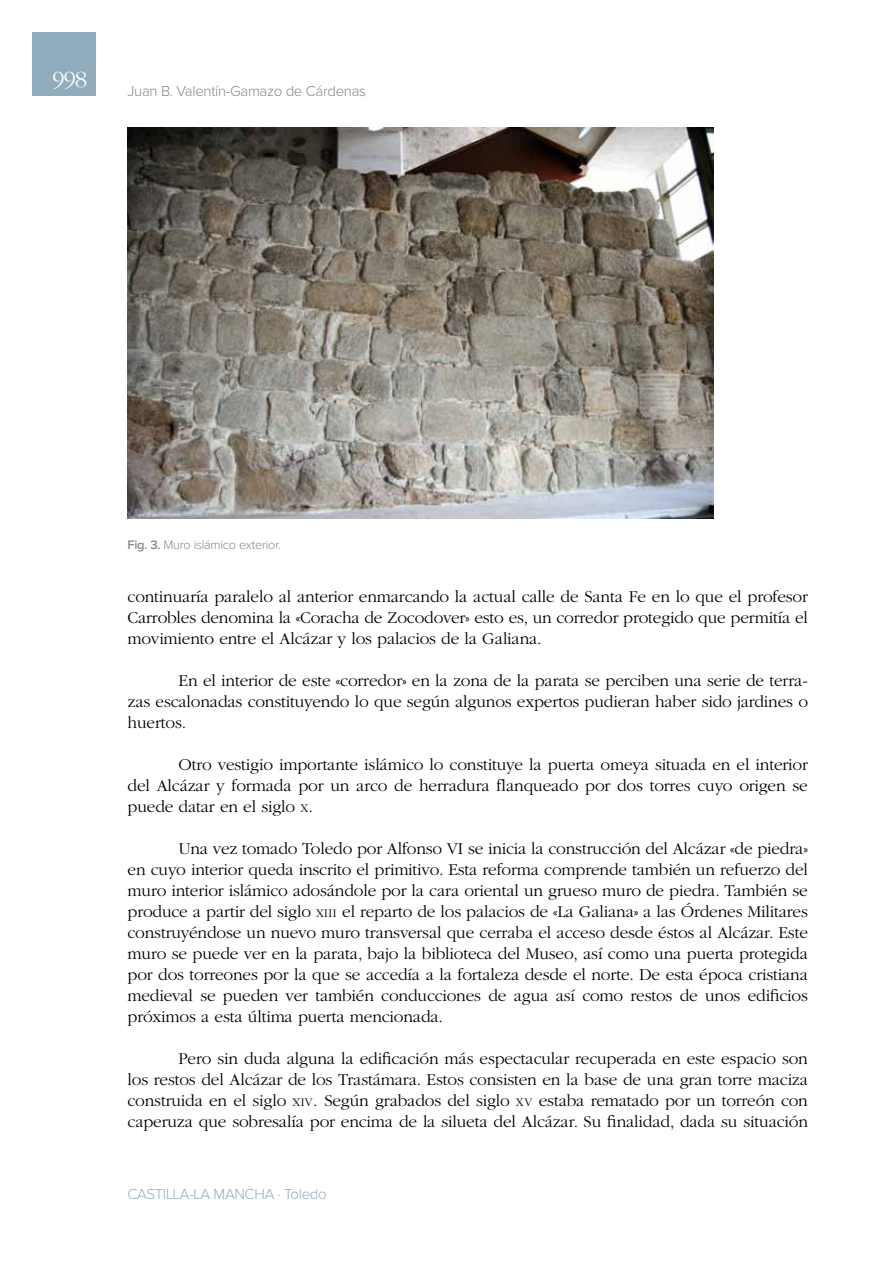
<style>
.page{position:relative;width:893px;height:1263px;background:#fff}
.page>*{position:absolute;margin:0;border:0;box-sizing:border-box;transform-origin:0 0}
.t1{font:300 24px "ITC Garamond Std";color:#fff}
.t2{font:300 17.25px/21px "ITC Garamond Std";letter-spacing:-.01em;color:#000;text-align:justify}
.t3{font:300 15px "Proxima Nova";letter-spacing:-.02em;color:#87888a}
.t4{font:300 15px "Proxima Nova";letter-spacing:-.02em;color:#91acbc}
.t5{font:300 12.75px "Proxima Nova";letter-spacing:-.02em;color:#87888a}
.s1{font-weight:600}
.s2{font-size:12.15px}
.s3{font-style:inherit}
</style>
<div class="page">
<div style="left:32px;top:32px;width:64px;height:64px;background:#91acbc"></div>
<img style="left:128px;top:128px;width:585px;height:390px">
<h1 class="t1" style="left:53px;top:67px;width:36px">998</h1>
<p class="t3" style="left:128px;top:84px;width:240px">Juan B. Valentín-Gamazo de Cárdenas</p>
<p class="t5" style="left:128px;top:539px;width:155px"><span class="s1">Fig. 3.</span> Muro islámico exterior.</p>
<p class="t2" style="left:128px;top:587px;width:682px">continuaría paralelo al anterior enmarcando la actual calle de Santa Fe en lo que el profesor Carrobles denomina la «Coracha de Zocodover» esto es, un corredor protegido que permitía el movimiento entre el Alcázar y los palacios de la Galiana.</p>
<p class="t2" style="left:128px;top:671px;width:682px;text-indent:51px">En el interior de este «corredor» en la zona de la parata se perciben una serie de terra&shy;zas escalonadas constituyendo lo que según algunos expertos pudieran haber sido jardines o huertos.</p>
<p class="t2" style="left:128px;top:755px;width:682px;text-indent:51px">Otro vestigio importante islámico lo constituye la puerta omeya situada en el interior del Alcázar y formada por un arco de herradura flanqueado por dos torres cuyo origen se puede datar en el siglo <span class="s2">x</span>.</p>
<p class="t2" style="left:128px;top:839px;width:682px;text-indent:51px">Una vez tomado Toledo por Alfonso VI se inicia la construcción del Alcázar «de piedra» en cuyo interior queda inscrito el primitivo. Esta reforma comprende también un refuerzo del muro interior islámico adosándole por la cara oriental un grueso muro de piedra. También se produce a partir del siglo <span class="s2">xiii</span> el reparto de los palacios de «La Galiana» a las Órdenes Militares construyéndose un nuevo muro transversal que cerraba el acceso desde éstos al Alcázar. Este muro se puede ver en la parata, bajo la biblioteca del Museo, así como una puerta protegida por dos torreones por la que se accedía a la fortaleza desde el norte. De esta época cristiana medieval se pueden ver también conducciones de agua así como restos de unos edificios próximos a esta última puerta mencionada.</p>
<p class="t2" style="left:128px;top:1049px;width:682px;text-indent:51px">Pero sin duda alguna la edificación más espectacular recuperada en este espacio son los restos del Alcázar de los Trastámara. Estos consisten en la base de una gran torre maciza construida en el siglo <span class="s2">xiv</span><span class="s3">.</span> Según grabados del siglo <span class="s2">xv</span> estaba rematado por un torreón con caperuza que sobresalía por encima de la silueta del Alcázar. Su finalidad, dada su situación</p>
<p class="t4" style="left:128px;top:1187px;width:201px">CASTILLA-LA MANCHA · Toledo</p>
</div>
